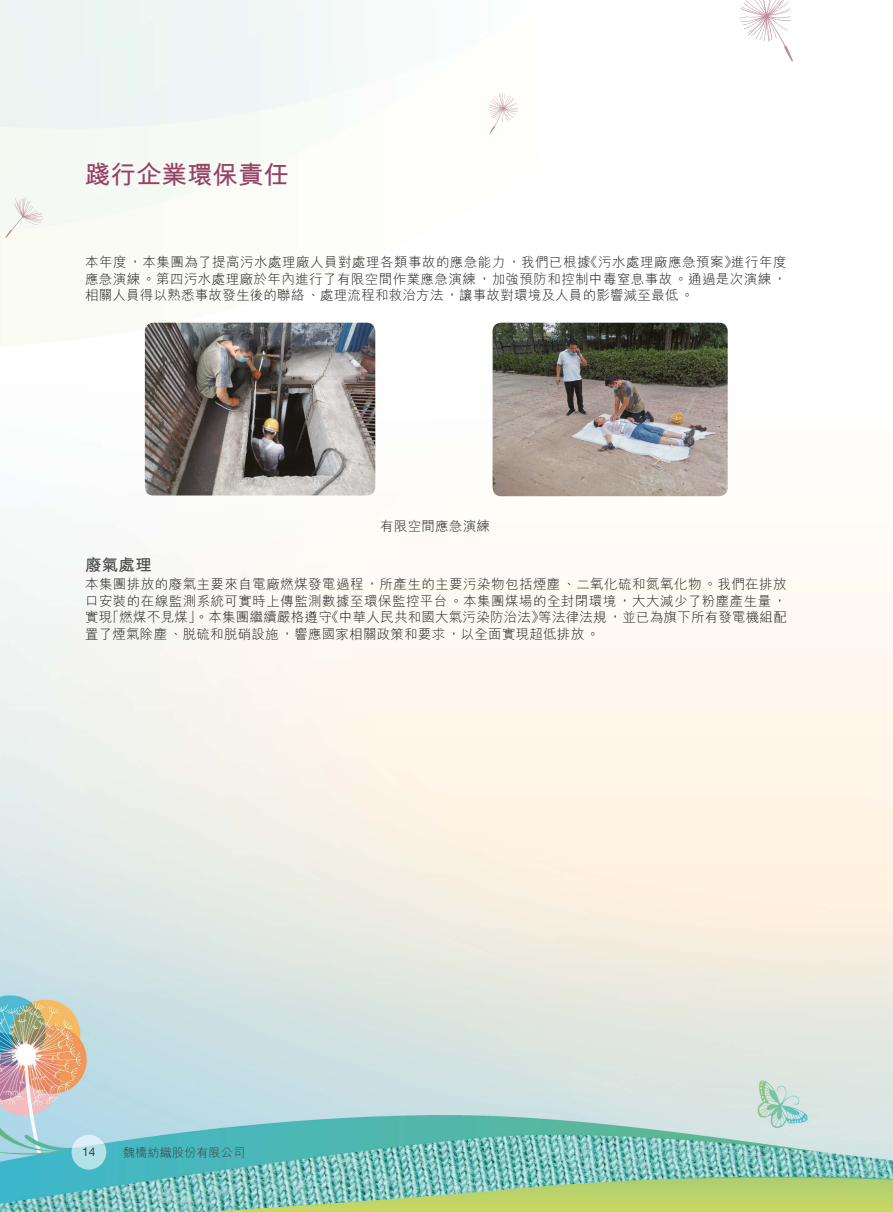
<style>
.page{position:relative;width:893px;height:1212px;background:#fff}
.page>*{position:absolute;margin:0;border:0;box-sizing:border-box;transform-origin:0 0}
.t1{font:700 25.5px "M Hei HK";color:#964265}
.t2{font:700 16.5px "M Hei HK";color:#4a4a49}
.t3{font:300 13.5px/16.5px "M Hei HK";letter-spacing:.015em;color:#1c1c1b;text-align:justify}
.t4{font:300 12px "M Hei HK";letter-spacing:.015em;color:#3c3c3b}
.t5{font:12px "Helvetica Neue LT Std";color:#3c3c3b}
</style>
<div class="page">
<img style="left:0;top:0;width:893px;height:1212px">
<svg style="left:489px;top:93px;width:30px;height:41px"></svg>
<svg style="left:739px;top:0;width:54px;height:62px"></svg>
<svg style="left:6px;top:216px;width:18px;height:20px"></svg>
<svg style="left:14px;top:204px;width:9px;height:12px"></svg>
<svg style="left:23px;top:216px;width:15px;height:9px"></svg>
<svg style="left:23px;top:217px;width:18px;height:6px"></svg>
<svg style="left:15px;top:198px;width:29px;height:23px"></svg>
<svg style="left:5px;top:230px;width:7px;height:8px"></svg>
<svg style="left:72px;top:1135px;width:34px;height:34px"></svg>
<img style="left:145px;top:323px;width:230px;height:172px">
<img style="left:493px;top:323px;width:235px;height:173px">
<h1 class="t1" style="left:85px;top:156px;width:205px">踐行企業環保責任</h1>
<p class="t3" style="left:85px;top:253px;width:703px">本年度，本集團為了提高污水處理廠人員對處理各類事故的應急能力，我們已根據《污水處理廠應急預案》進行年度應急演練。第四污水處理廠於年內進行了有限空間作業應急演練，加強預防和控制中毒窒息事故。通過是次演練，相關人員得以熟悉事故發生後的聯絡、處理流程和救治方法，讓事故對環境及人員的影響減至最低。</p>
<p class="t3" style="left:380px;top:517px;width:111px">有限空間應急演練</p>
<p class="t2" style="left:85px;top:552px;width:68px">廢氣處理</p>
<p class="t3" style="left:85px;top:575px;width:703px">本集團排放的廢氣主要來自電廠燃煤發電過程，所產生的主要污染物包括煙塵、二氧化硫和氮氧化物。我們在排放口安裝的在線監測系統可實時上傳監測數據至環保監控平台。本集團煤場的全封閉環境，大大減少了粉塵產生量，實現「燃煤不見煤」。本集團繼續嚴格遵守《中華人民共和國大氣污染防治法》等法律法規，並已為旗下所有發電機組配置了煙氣除塵、脫硫和脫硝設施，響應國家相關政策和要求，以全面實現超低排放。</p>
<p class="t5" style="left:82px;top:1145px;width:15px">14</p>
<p class="t4" style="left:123px;top:1144px;width:123px">魏橋紡織股份有限公司</p>
</div>
